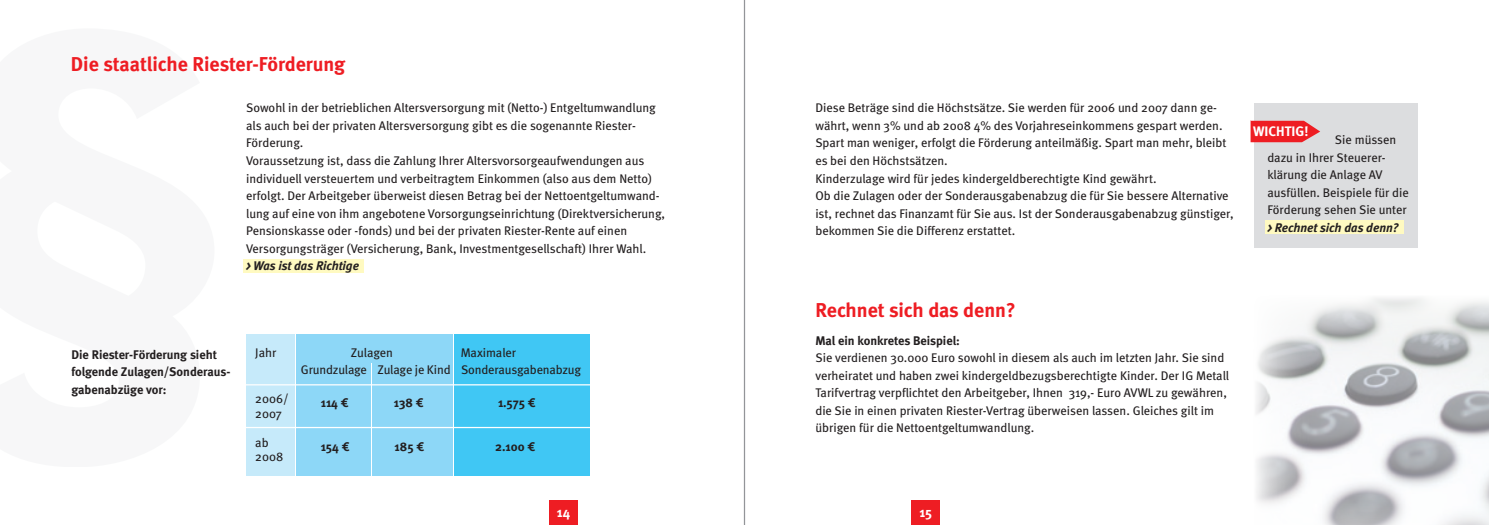
<style>
.page{position:relative;width:1489px;height:525px;background:#fff}
.page>*{position:absolute;margin:0;border:0;box-sizing:border-box;transform-origin:0 0}
.t1{font:700 500px "Meta";color:#f2f3f4}
.t2{font:700 20px "Meta";color:#ee1d23}
.t3{font:700 13.75px "Meta";color:#fff}
.t4{font:12.5px/17.5px "Meta";color:#231f20}
.t5{font:700 12.5px/17.5px "Meta";color:#231f20}
.t6{font:italic 700 12.5px "Meta";color:#231f20}
</style>
<div class="page">
<div style="left:549px;top:500px;width:29px;height:24px;background:#ee1d23"></div>
<hr style="left:743px;top:0;width:1px;height:524px;background:#939598">
<div style="left:911px;top:500px;width:28px;height:24px;background:#ee1d23"></div>
<hr style="left:744px;top:0;width:1px;height:524px;background:#939598">
<img style="left:1256px;top:298px;width:232px;height:226px">
<div style="left:243px;top:260px;width:121px;height:13px;background:#fffac1"></div>
<div style="left:1253px;top:103px;width:164px;height:144px;background:#dcdddf"></div>
<div style="left:1265px;top:221px;width:138px;height:13px;background:#fffac1"></div>
<svg style="left:1250px;top:120px;width:70px;height:22px"></svg>
<div style="left:454px;top:334px;width:136px;height:141px;background:#40c7f4"></div>
<div style="left:372px;top:334px;width:81px;height:141px;background:#8dd7f7"></div>
<div style="left:296px;top:334px;width:74px;height:141px;background:#8dd7f7"></div>
<div style="left:246px;top:334px;width:49px;height:141px;background:#c6eafa"></div>
<hr style="left:239px;top:384px;width:356px;height:1px;background:#fff">
<hr style="left:241px;top:426px;width:356px;height:2px;background:#fff">
<h1 class="t1" style="left:-60px;top:-75px;width:296px">§</h1>
<p class="t2" style="left:71px;top:52px;width:276px">Die staatliche Riester-Förderung</p>
<p class="t4" style="left:246px;top:99px;width:411px">Sowohl in der betrieblichen Altersversorgung mit (Netto-) Entgeltumwandlung als auch bei der privaten Altersversorgung gibt es die sogenannte Riester-</p>
<p class="t4" style="left:246px;top:134px;width:59px">Förderung.</p>
<p class="t4" style="left:246px;top:152px;width:400px">Voraussetzung ist, dass die Zahlung Ihrer Altersvorsorgeaufwendungen aus</p>
<p class="t4" style="left:246px;top:169px;width:420px">individuell versteuertem und verbeitragtem Einkommen (also aus dem Netto) erfolgt. Der Arbeitgeber überweist diesen Betrag bei der Nettoentgeltumwand&shy;lung auf eine von ihm angebotene Vorsorgungseinrichtung (Direktversicherung, Pensionskasse oder -fonds) und bei der privaten Riester-Rente auf einen</p>
<p class="t4" style="left:246px;top:239px;width:401px">Versorgungsträger (Versicherung, Bank, Investmentgesellschaft) Ihrer Wahl.</p>
<p class="t6" style="left:246px;top:258px;width:114px">&gt; Was ist das Richtige</p>
<p class="t4" style="left:255px;top:343px;width:23px">Jahr</p>
<p class="t4" style="left:351px;top:343px;width:44px">Zulagen</p>
<p class="t4" style="left:460px;top:343px;width:57px">Maximaler</p>
<p class="t4" style="left:301px;top:361px;width:282px">Grundzulage Zulage je Kind Sonderausgabenabzug</p>
<p class="t4" style="left:255px;top:390px;width:35px">2006/</p>
<p class="t4" style="left:255px;top:405px;width:28px">2007</p>
<p class="t4" style="left:255px;top:433px;width:15px">ab</p>
<p class="t4" style="left:255px;top:447px;width:30px">2008</p>
<p class="t5" style="left:71px;top:345px;width:161px">Die Riester-Förderung sieht folgende Zulagen/Sonderaus-</p>
<p class="t5" style="left:71px;top:380px;width:96px">gabenabzüge vor:</p>
<p class="t5" style="left:321px;top:394px;width:29px">114 €</p>
<p class="t5" style="left:394px;top:394px;width:31px">138 €</p>
<p class="t5" style="left:498px;top:394px;width:39px">1.575 €</p>
<p class="t5" style="left:321px;top:437px;width:30px">154 €</p>
<p class="t5" style="left:394px;top:437px;width:31px">185 €</p>
<p class="t5" style="left:495px;top:437px;width:42px">2.100 €</p>
<p class="t4" style="left:815px;top:99px;width:412px">Diese Beträge sind die Höchstsätze. Sie werden für 2006 und 2007 dann ge&shy;währt, wenn 3% und ab 2008 4% des Vorjahreseinkommens gespart werden.<br>Spart man weniger, erfolgt die Förderung anteilmäßig. Spart man mehr, bleibt</p>
<p class="t4" style="left:815px;top:152px;width:134px">es bei den Höchstsätzen.</p>
<p class="t4" style="left:815px;top:169px;width:343px">Kinderzulage wird für jedes kindergeldberechtigte Kind gewährt.</p>
<p class="t4" style="left:815px;top:187px;width:420px">Ob die Zulagen oder der Sonderausgabenabzug die für Sie bessere Alternative ist, rechnet das Finanzamt für Sie aus. Ist der Sonderausgabenabzug günstiger, bekommen Sie die Differenz erstattet.</p>
<p class="t2" style="left:815px;top:298px;width:202px">Rechnet sich das denn?</p>
<p class="t5" style="left:815px;top:331px;width:146px">Mal ein konkretes Beispiel:</p>
<p class="t4" style="left:815px;top:349px;width:415px">Sie verdienen 30.000 Euro sowohl in diesem als auch im letzten Jahr. Sie sind verheiratet und haben zwei kindergeldbezugsberechtigte Kinder. Der IG Metall Tarifvertrag verpflichtet den Arbeitgeber, Ihnen 319,- Euro AVWL zu gewähren, die Sie in einen privaten Riester-Vertrag überweisen lassen. Gleiches gilt im</p>
<p class="t4" style="left:815px;top:419px;width:220px">übrigen für die Nettoentgeltumwandlung.</p>
<p class="t3" style="left:557px;top:503px;width:15px">14</p>
<p class="t3" style="left:919px;top:503px;width:14px">15</p>
<p class="t3" style="left:1252px;top:123px;width:57px">WICHTIG!</p>
<p class="t4" style="left:1267px;top:131px;width:130px;text-indent:67px">Sie müssen dazu in Ihrer Steuerer-</p>
<p class="t4" style="left:1267px;top:166px;width:143px">klärung die Anlage AV ausfüllen. Beispiele für die<br>Förderung sehen Sie unter</p>
<p class="t6" style="left:1267px;top:220px;width:132px">&gt; Rechnet sich das denn?</p>
</div>
